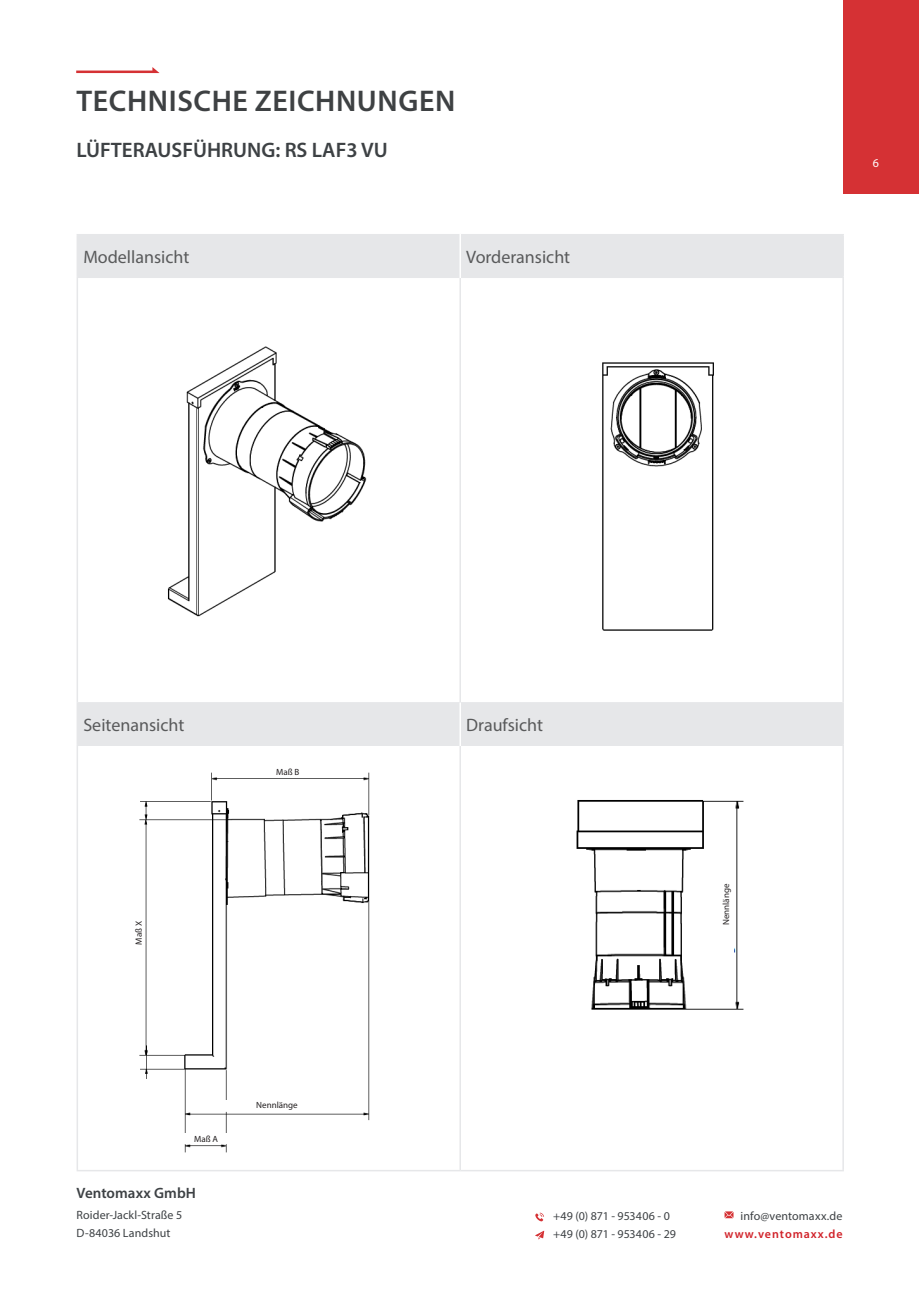
<style>
.page{position:relative;width:919px;height:1289px;background:#fff}
.page>*{position:absolute;margin:0;border:0;box-sizing:border-box;transform-origin:0 0}
.t1{font:600 30px "Myriad Pro";letter-spacing:.02em;color:#3e4143}
.t2{font:600 21px "Myriad Pro";color:#3d4144}
.t3{font:18px "Myriad Pro";color:#595a5b}
.t4{font:600 15px "Myriad Pro";color:#3d4144}
.t5{font:12px/18px "Myriad Pro";letter-spacing:.005em;color:#3d4144}
.t6{font:600 12px "Myriad Pro";letter-spacing:.08em;color:#d1232a}
.t7{font:12px "Myriad Pro";color:#fff}
.t8{font:9px "Myriad Pro";color:#231f20}
</style>
<div class="page">
<svg style="left:78px;top:235px;width:764px;height:509px"></svg>
<hr style="left:77px;top:234px;width:383px;height:1px;background:#e6e7e9">
<hr style="left:77px;top:235px;width:1px;height:41px;background:#e6e7e9">
<hr style="left:460px;top:234px;width:383px;height:1px;background:#e6e7e9">
<hr style="left:842px;top:235px;width:1px;height:41px;background:#e6e7e9">
<hr style="left:77px;top:276px;width:383px;height:2px;background:#e6e7e9">
<hr style="left:77px;top:278px;width:1px;height:424px;background:#e6e7e9">
<hr style="left:460px;top:276px;width:383px;height:2px;background:#e6e7e9">
<hr style="left:459px;top:278px;width:2px;height:424px;background:#e6e7e9">
<hr style="left:842px;top:278px;width:1px;height:424px;background:#e6e7e9">
<hr style="left:77px;top:702px;width:1px;height:42px;background:#e6e7e9">
<hr style="left:842px;top:702px;width:1px;height:42px;background:#e6e7e9">
<hr style="left:77px;top:744px;width:383px;height:2px;background:#e6e7e9">
<hr style="left:77px;top:746px;width:1px;height:423px;background:#e6e7e9">
<hr style="left:460px;top:744px;width:383px;height:2px;background:#e6e7e9">
<hr style="left:459px;top:746px;width:2px;height:423px;background:#e6e7e9">
<hr style="left:842px;top:746px;width:1px;height:423px;background:#e6e7e9">
<hr style="left:77px;top:1169px;width:383px;height:2px;background:#e6e7e9">
<hr style="left:460px;top:1169px;width:383px;height:2px;background:#e6e7e9">
<hr style="left:78px;top:702px;width:382px;height:1px;background:#e6e7e9">
<hr style="left:460px;top:702px;width:382px;height:1px;background:#e6e7e9">
<hr style="left:459px;top:234px;width:2px;height:44px;background:#fff">
<hr style="left:459px;top:702px;width:2px;height:44px;background:#fff">
<img style="left:144px;top:322px;width:237px;height:319px">
<img style="left:139px;top:772px;width:231px;height:381px">
<img style="left:572px;top:322px;width:168px;height:319px">
<div style="left:226px;top:765px;width:124px;height:12px;background:#fff"></div>
<div style="left:132px;top:870px;width:13px;height:124px;background:#fff"></div>
<div style="left:228px;top:1098px;width:98px;height:13px;background:#fff"></div>
<div style="left:200px;top:1100px;width:40px;height:8px;background:#fff"></div>
<div style="left:315px;top:1098px;width:40px;height:11px;background:#fff"></div>
<div style="left:147px;top:1133px;width:118px;height:10px;background:#fff"></div>
<div style="left:135px;top:1056px;width:10px;height:10px;background:#fff"></div>
<div style="left:134px;top:806px;width:9px;height:10px;background:#fff"></div>
<div style="left:596px;top:335px;width:124px;height:26px;background:#fff"></div>
<img style="left:576px;top:800px;width:168px;height:210px">
<div style="left:717px;top:809px;width:16px;height:190px;background:#fff"></div>
<svg style="left:535px;top:1212px;width:9px;height:9px"></svg>
<svg style="left:535px;top:1230px;width:9px;height:9px"></svg>
<svg style="left:724px;top:1211px;width:9px;height:7px"></svg>
<svg style="left:76px;top:67px;width:83px;height:6px"></svg>
<div style="left:843px;top:0;width:75px;height:193px;background:#d53134"></div>
<h1 class="t1" style="left:76px;top:82px;width:380px">TECHNISCHE ZEICHNUNGEN</h1>
<h2 class="t2" style="left:77px;top:137px;width:313px">LÜFTERAUSFÜHRUNG: RS LAF3 VU</h2>
<h3 class="t3" style="left:83px;top:245px;width:108px">Modellansicht</h3>
<h3 class="t3" style="left:466px;top:245px;width:105px">Vorderansicht</h3>
<p class="t7" style="left:872px;top:156px;width:8px">6</p>
<h3 class="t3" style="left:83px;top:713px;width:103px">Seitenansicht</h3>
<h3 class="t3" style="left:466px;top:713px;width:78px">Draufsicht</h3>
<p class="t8" style="left:276px;top:766px;width:25px">Maß B</p>
<p class="t8" style="left:133px;top:944px;width:25px;rotate:-90deg">Maß X</p>
<p class="t8" style="left:194px;top:1133px;width:25px">Maß A</p>
<p class="t8" style="left:256px;top:1099px;width:43px">Nennlänge</p>
<p class="t8" style="left:720px;top:925px;width:43px;rotate:-90deg">Nennlänge</p>
<p class="t4" style="left:77px;top:1182px;width:121px">Ventomaxx GmbH</p>
<p class="t5" style="left:77px;top:1205px;width:107px">Roider-Jackl-Straße 5<br>D-84036 Landshut</p>
<p class="t5" style="left:553px;top:1206px;width:124px">+49 (0) 871 - 953406 - 0 +49 (0) 871 - 953406 - 29</p>
<p class="t5" style="left:740px;top:1206px;width:103px">info@ventomaxx.de</p>
<p class="t6" style="left:724px;top:1226px;width:120px">www.ventomaxx.de</p>
</div>
